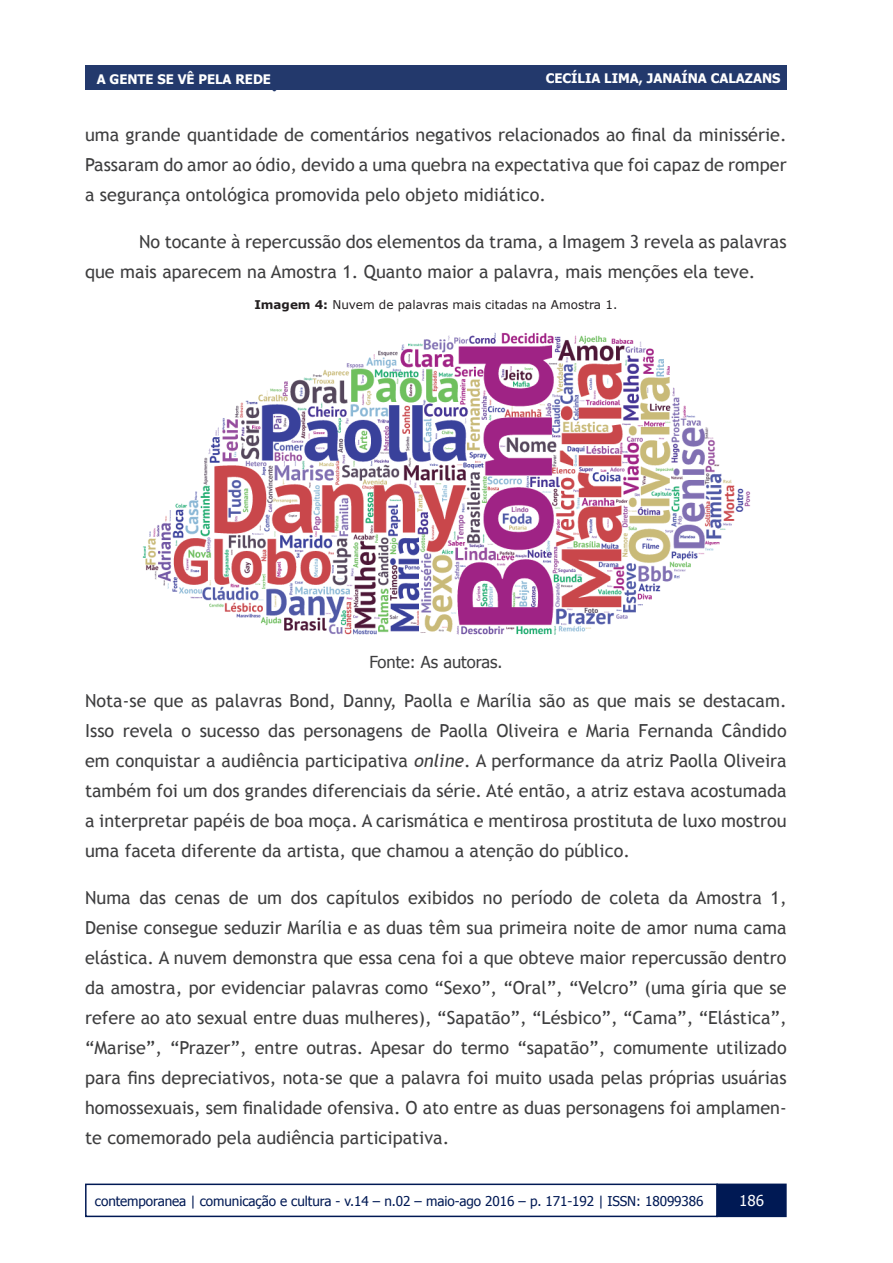
<style>
.page{position:relative;width:893px;height:1263px;background:#fff}
.page>*{position:absolute;margin:0;border:0;box-sizing:border-box;transform-origin:0 0}
.t1{font:700 24px "Century Gothic";color:#23396c}
.t2{font:18px/30px "Trebuchet MS";color:#3e3e3f;text-align:justify}
.t3{font:16.5px "Tahoma";color:#3e3e3f}
.t4{font:15px "Tahoma";color:#fff}
.t5{font:13.5px "Tahoma";letter-spacing:-.005em;color:#001954}
.t6{font:700 13.05px "Tahoma";color:#fff}
.t7{font:12px "Verdana";color:#231f20}
.s1{font-weight:700}
.s2{font-style:italic}
</style>
<div class="page">
<div style="left:85px;top:66px;width:702px;height:24px;background:#23396c"></div>
<div style="left:717px;top:1184px;width:69px;height:32px;background:#001954"></div>
<div style="left:716px;top:1183px;width:71px;height:34px;border:2px solid #001954"></div>
<div style="left:85px;top:1183px;width:633px;height:34px;border:2px solid #001954"></div>
<img style="left:142px;top:332px;width:609px;height:303px">
<p class="t6" style="left:97px;top:70px;width:176px">A GENTE SE VÊ PELA REDE</p>
<p class="t6" style="left:546px;top:69px;width:236px">CECÍLIA LIMA, JANAÍNA CALAZANS</p>
<p class="t6" style="left:97px;top:69px;width:282px">SOBRE MÚSICA, SCUTA COMUNICAÇÃO</p>
<p class="t6" style="left:621px;top:69px;width:160px">JORGE CARDOSO FILHO</p>
<h1 class="t1" style="left:271px;top:64px;width:8px">:</h1>
<p class="t2" style="left:85px;top:120px;width:703px">uma grande quantidade de comentários negativos relacionados ao final da minissérie.<br>Passaram do amor ao ódio, devido a uma quebra na expectativa que foi capaz de romper a segurança ontológica promovida pelo objeto midiático.</p>
<p class="t2" style="left:85px;top:227px;width:703px;text-indent:54px">No tocante à repercussão dos elementos da trama, a Imagem 3 revela as palavras que mais aparecem na Amostra 1. Quanto maior a palavra, mais menções ela teve.</p>
<p class="t7" style="left:254px;top:296px;width:365px"><span class="s1">Imagem 4:</span> Nuvem de palavras mais citadas na Amostra 1.</p>
<p class="t3" style="left:369px;top:651px;width:135px">Fonte: As autoras.</p>
<p class="t2" style="left:85px;top:685px;width:703px">Nota-se que as palavras Bond, Danny, Paolla e Marília são as que mais se destacam.<br>Isso revela o sucesso das personagens de Paolla Oliveira e Maria Fernanda Cândido em conquistar a audiência participativa <span class="s2">online</span>. A performance da atriz Paolla Oliveira também foi um dos grandes diferenciais da série. Até então, a atriz estava acostumada a interpretar papéis de boa moça. A carismática e mentirosa prostituta de luxo mostrou uma faceta diferente da artista, que chamou a atenção do público.</p>
<p class="t2" style="left:85px;top:883px;width:703px">Numa das cenas de um dos capítulos exibidos no período de coleta da Amostra 1, Denise consegue seduzir Marília e as duas têm sua primeira noite de amor numa cama elástica. A nuvem demonstra que essa cena foi a que obteve maior repercussão dentro da amostra, por evidenciar palavras como “Sexo”, “Oral”, “Velcro” (uma gíria que se refere ao ato sexual entre duas mulheres), “Sapatão”, “Lésbico”, “Cama”, “Elástica”, “Marise”, “Prazer”, entre outras. Apesar do termo “sapatão”, comumente utilizado para fins depreciativos, nota-se que a palavra foi muito usada pelas próprias usuárias homossexuais, sem finalidade ofensiva. O ato entre as duas personagens foi amplamen&shy;te comemorado pela audiência participativa.</p>
<p class="t5" style="left:95px;top:1191px;width:610px">contemporanea | comunicação e cultura - v.14 – n.02 – maio-ago 2016 – p. 171-192 | ISSN: 18099386</p>
<p class="t4" style="left:739px;top:1190px;width:26px">186</p>
</div>
